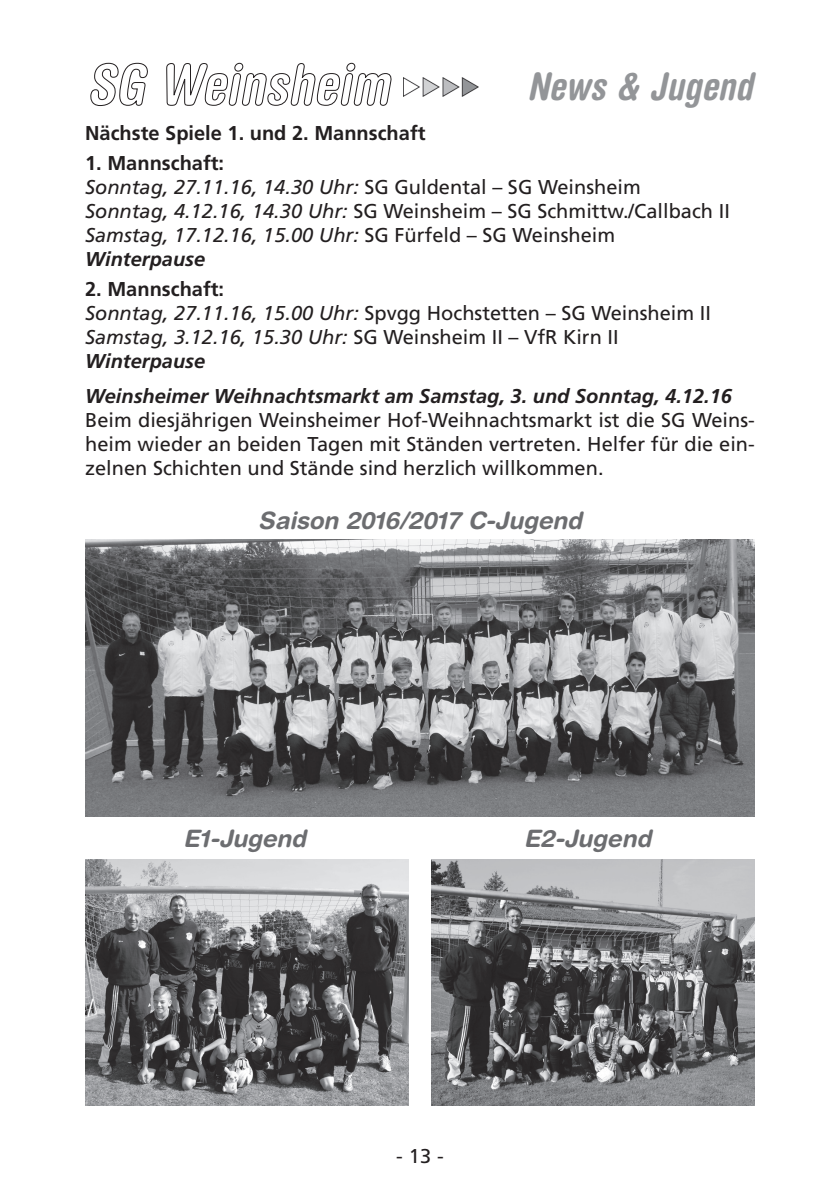
<style>
.page{position:relative;width:840px;height:1191px;background:#fff}
.page>*{position:absolute;margin:0;border:0;box-sizing:border-box;transform-origin:0 0}
.t1{font:italic 700 condensed 38px "Helvetica Rounded";color:#939598}
.t2{font:italic 700 24px "Helvetica Rounded";color:#6c6d70}
.t3{font:20px/24px "Frutiger";color:#231f20}
.t4{font:italic 700 20px "Frutiger";color:#231f20}
.t5{font:700 20px "Frutiger";color:#231f20}
.s1{font-weight:700}
.s2{font-style:italic}
.s3{font-weight:700;font-style:italic}
</style>
<div class="page">
<svg style="left:90px;top:63px;width:58px;height:43px"></svg>
<svg style="left:166px;top:62px;width:225px;height:44px"></svg>
<img style="left:403px;top:78px;width:75px;height:19px">
<img style="left:85px;top:540px;width:669px;height:276px">
<img style="left:85px;top:859px;width:323px;height:247px">
<img style="left:431px;top:859px;width:323px;height:247px">
<h1 class="t1" style="left:526px;top:63px;width:227px">News &amp; Jugend</h1>
<p class="t5" style="left:85px;top:122px;width:342px">Nächste Spiele 1. und 2. Mannschaft</p>
<p class="t3" style="left:85px;top:151px;width:646px"><span class="s1">1. Mannschaft:<br></span><span class="s2">Sonntag, 27.11.16, 14.30 Uhr:</span> SG Guldental – SG Weinsheim<br><span class="s2">Sonntag, 4.12.16, 14.30 Uhr:</span> SG Weinsheim – SG Schmittw./Callbach II <span class="s2">Samstag, 17.12.16, 15.00 Uhr:</span> SG Fürfeld – SG Weinsheim <span class="s3">Winterpause</span></p>
<p class="t3" style="left:85px;top:276px;width:627px"><span class="s1">2. Mannschaft:<br></span><span class="s2">Sonntag, 27.11.16, 15.00 Uhr:</span> Spvgg Hochstetten – SG Weinsheim II <span class="s2">Samstag, 3.12.16, 15.30 Uhr:</span> SG Weinsheim II – VfR Kirn II <span class="s3">Winterpause</span></p>
<p class="t4" style="left:85px;top:384px;width:648px">Weinsheimer Weihnachtsmarkt am Samstag, 3. und Sonntag, 4.12.16</p>
<p class="t3" style="left:85px;top:408px;width:670px;text-align:justify">Beim diesjährigen Weinsheimer Hof-Weihnachtsmarkt ist die SG Weins&shy;heim wieder an beiden Tagen mit Ständen vertreten. Helfer für die ein&shy;zelnen Schichten und Stände sind herzlich willkommen.</p>
<p class="t2" style="left:258px;top:506px;width:325px">Saison 2016/2017 C-Jugend</p>
<p class="t2" style="left:183px;top:823px;width:124px">E1-Jugend</p>
<p class="t2" style="left:523px;top:823px;width:129px">E2-Jugend</p>
<p class="t3" style="left:396px;top:1144px;width:49px">- 13 -</p>
</div>
